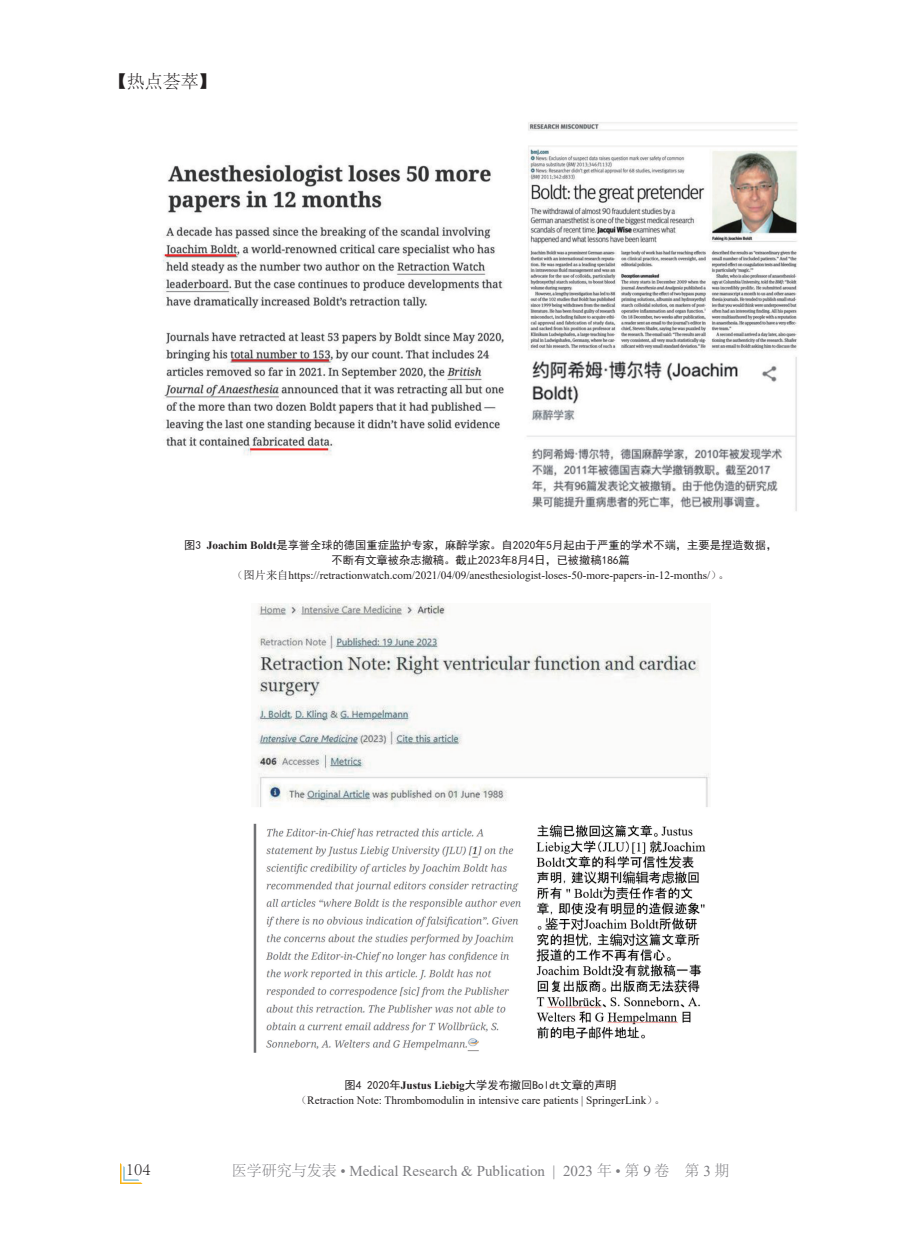
<style>
.page{position:relative;width:906px;height:1238px;background:#fff}
.page>*{position:absolute;margin:0;border:0;box-sizing:border-box;transform-origin:0 0}
.CenterFooter2{font:300 18px "Adobe Song Std";color:#231f20}
.t1{font:15px "Times New Roman";color:#7c7c80}
.FigureCaption{font:11.25px/15px "Times New Roman";color:#231f20;text-align:center}
.s1{font-family:"Sim Hei"}
.s2{font-weight:700}
.s3{font-family:"N Sim Sun"}
.s4{font-family:"Adobe Song Std";font-weight:300}
</style>
<div class="page">
<svg style="left:120px;top:1163px;width:22px;height:20px"></svg>
<img style="left:162px;top:122px;width:635px;height:389px">
<img style="left:253px;top:603px;width:457px;height:449px">
<h1 class="CenterFooter2" style="left:109px;top:72px;width:109px">【热点荟萃】</h1>
<p class="FigureCaption" style="left:184px;top:537px;width:594px"><span class="s1">图3</span> <span class="s2">Joachim Boldt</span><span class="s1">是享誉全球的德国重症监护专家，麻醉学家。自2020年5月起由于严重的学术不端，主要是捏造数据，不断有文章被杂志撤稿。截止2023年8月4日，已被撤稿186篇<br></span><span class="s3">（图片来自</span>https://retractionwatch.com/2021/04/09/anesthesiologist-loses-50-more-papers-in-12-months/<span class="s3">）。</span></p>
<p class="FigureCaption" style="left:296px;top:1076px;width:371px"><span class="s1">图4 2020年</span><span class="s2">Justus Liebig</span><span class="s1">大学发布撤回Boldt文章的声明<br></span><span class="s3">（</span>Retraction Note: Thrombomodulin in intensive care patients | SpringerLink<span class="s3">）。</span></p>
<p class="CenterFooter2" style="left:126px;top:1158px;width:26px">104</p>
<h2 class="t1" style="left:232px;top:1160px;width:499px"><span class="s4">医学研究与发表</span> • Medical Research &amp; Publication | 2023 <span class="s4">年</span> • <span class="s4">第</span> 9 <span class="s4">卷 第</span> 3 <span class="s4">期</span></h2>
</div>
